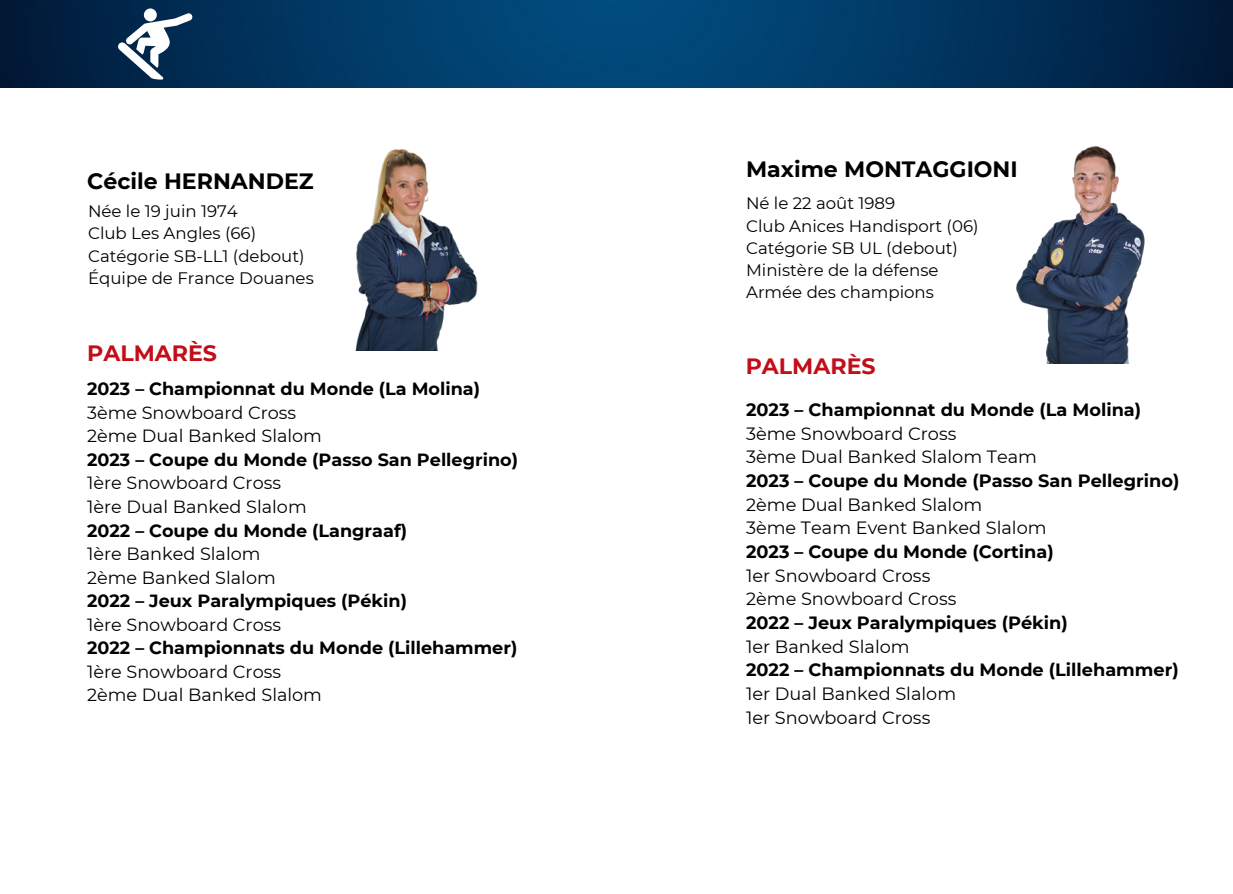
<style>
.page{position:relative;width:1233px;height:894px;background:#fff}
.page>*{position:absolute;margin:0;border:0;box-sizing:border-box;transform-origin:0 0}
.t1{font:700 22.2px "Montserrat";color:#000}
.t2{font:700 22.2px "Montserrat";color:#c20e1a}
.t3{font:17.7px "Montserrat";color:#000}
.t4{font:700 17.7px "Montserrat";color:#000}
.t5{font:16.65px "Montserrat";color:#000}
</style>
<div class="page">
<img style="left:0;top:0;width:1233px;height:88px">
<svg style="left:118px;top:8px;width:74px;height:71px"></svg>
<img style="left:355px;top:149px;width:123px;height:201px">
<img style="left:1016px;top:146px;width:129px;height:217px">
<p class="t1" style="left:87px;top:168px;width:228px">Cécile HERNANDEZ</p>
<p class="t5" style="left:88px;top:201px;width:151px">Née le 19 juin 1974</p>
<p class="t5" style="left:88px;top:223px;width:170px">Club Les Angles (66)</p>
<p class="t5" style="left:88px;top:245px;width:218px">Catégorie SB-LL1 (debout)</p>
<p class="t5" style="left:88px;top:267px;width:227px">Équipe de France Douanes</p>
<p class="t2" style="left:87px;top:340px;width:131px">PALMARÈS</p>
<p class="t4" style="left:87px;top:378px;width:394px">2023 – Championnat du Monde (La Molina)</p>
<p class="t3" style="left:87px;top:401px;width:211px">3ème Snowboard Cross</p>
<p class="t3" style="left:87px;top:425px;width:236px">2ème Dual Banked Slalom</p>
<p class="t4" style="left:87px;top:448px;width:432px">2023 – Coupe du Monde (Passo San Pellegrino)</p>
<p class="t3" style="left:87px;top:472px;width:195px">1ère Snowboard Cross</p>
<p class="t3" style="left:87px;top:495px;width:221px">1ère Dual Banked Slalom</p>
<p class="t4" style="left:87px;top:519px;width:321px">2022 – Coupe du Monde (Langraaf)</p>
<p class="t3" style="left:87px;top:542px;width:175px">1ère Banked Slalom</p>
<p class="t3" style="left:87px;top:566px;width:190px">2ème Banked Slalom</p>
<p class="t4" style="left:87px;top:589px;width:321px">2022 – Jeux Paralympiques (Pékin)</p>
<p class="t3" style="left:87px;top:613px;width:195px">1ère Snowboard Cross</p>
<p class="t4" style="left:87px;top:637px;width:432px">2022 – Championnats du Monde (Lillehammer)</p>
<p class="t3" style="left:87px;top:660px;width:195px">1ère Snowboard Cross</p>
<p class="t3" style="left:87px;top:684px;width:236px">2ème Dual Banked Slalom</p>
<p class="t1" style="left:746px;top:155px;width:273px">Maxime MONTAGGIONI</p>
<p class="t5" style="left:746px;top:193px;width:151px">Né le 22 août 1989</p>
<p class="t5" style="left:746px;top:215px;width:234px">Club Anices Handisport (06)</p>
<p class="t5" style="left:746px;top:237px;width:213px">Catégorie SB UL (debout)</p>
<p class="t5" style="left:746px;top:260px;width:194px">Ministère de la défense</p>
<p class="t5" style="left:746px;top:282px;width:189px">Armée des champions</p>
<p class="t2" style="left:746px;top:352px;width:131px">PALMARÈS</p>
<p class="t4" style="left:746px;top:398px;width:397px">2023 – Championnat du Monde (La Molina)</p>
<p class="t3" style="left:746px;top:422px;width:212px">3ème Snowboard Cross</p>
<p class="t3" style="left:746px;top:446px;width:292px">3ème Dual Banked Slalom Team</p>
<p class="t4" style="left:746px;top:469px;width:435px">2023 – Coupe du Monde (Passo San Pellegrino)</p>
<p class="t3" style="left:746px;top:493px;width:238px">2ème Dual Banked Slalom</p>
<p class="t3" style="left:746px;top:517px;width:302px">3ème Team Event Banked Slalom</p>
<p class="t4" style="left:746px;top:540px;width:309px">2023 – Coupe du Monde (Cortina)</p>
<p class="t3" style="left:746px;top:564px;width:186px">1er Snowboard Cross</p>
<p class="t3" style="left:746px;top:588px;width:212px">2ème Snowboard Cross</p>
<p class="t4" style="left:746px;top:611px;width:323px">2022 – Jeux Paralympiques (Pékin)</p>
<p class="t3" style="left:746px;top:635px;width:165px">1er Banked Slalom</p>
<p class="t4" style="left:746px;top:659px;width:434px">2022 – Championnats du Monde (Lillehammer)</p>
<p class="t3" style="left:746px;top:682px;width:212px">1er Dual Banked Slalom</p>
<p class="t3" style="left:746px;top:706px;width:186px">1er Snowboard Cross</p>
</div>
